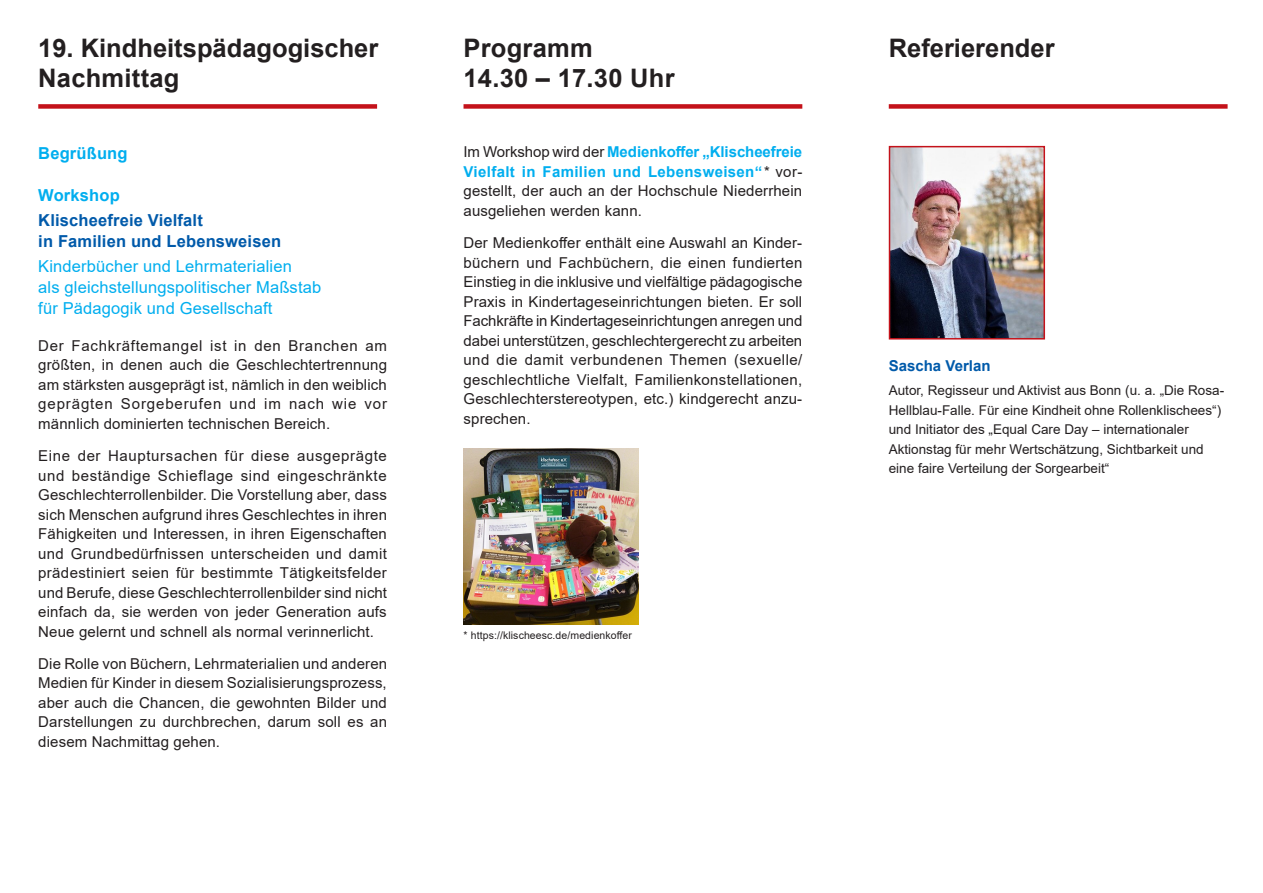
<style>
.page{position:relative;width:1263px;height:893px;background:#fff}
.page>*{position:absolute;margin:0;border:0;box-sizing:border-box;transform-origin:0 0}
.t1{font:700 25.5px/30.6px "Arial";color:#231f20}
.t2{font:16.5px/21px "Arial";letter-spacing:.01em;color:#00aeef}
.t3{font:700 16.5px/21px "Arial";letter-spacing:.01em;color:#015aaa}
.t4{font:700 16.5px "Arial";letter-spacing:.01em;color:#00aeef}
.t5{font:15px/19.5px "Arial";letter-spacing:.01em;color:#231f20;text-align:justify}
.t6{font:700 15px "Arial";color:#015aaa}
.t7{font:13.5px/19.5px "Arial";color:#231f20}
.t8{font:10.5px "Arial";letter-spacing:.01em;color:#231f20}
.s1{font-weight:700;color:#00aeef}
.s2{font-style:italic}
</style>
<div class="page">
<div style="left:463px;top:104px;width:339px;height:5px;background:#c4121a"></div>
<div style="left:38px;top:104px;width:339px;height:5px;background:#c4121a"></div>
<div style="left:889px;top:104px;width:338px;height:5px;background:#c4121a"></div>
<img style="left:892px;top:149px;width:150px;height:188px">
<div style="left:889px;top:146px;width:156px;height:194px;border:2px solid #c4121a"></div>
<img style="left:463px;top:449px;width:176px;height:175px">
<h1 class="t1" style="left:38px;top:33px;width:342px">19. Kindheitspädagogischer<br>Nachmittag</h1>
<p class="t4" style="left:38px;top:141px;width:91px">Begrüßung</p>
<p class="t4" style="left:38px;top:183px;width:83px">Workshop</p>
<p class="t3" style="left:38px;top:210px;width:244px">Klischeefreie Vielfalt<br>in Familien und Lebensweisen</p>
<p class="t2" style="left:38px;top:256px;width:285px">Kinderbücher und Lehrmaterialien<br>als gleichstellungspolitischer Maßstab für Pädagogik und Gesellschaft</p>
<p class="t5" style="left:38px;top:336px;width:350px">Der Fachkräftemangel ist in den Branchen am größten, in denen auch die Geschlechtertrennung am stärksten ausgeprägt ist, nämlich in den weiblich geprägten Sorgeberufen und im nach wie vor männlich dominierten technischen Bereich.</p>
<p class="t5" style="left:38px;top:446px;width:350px">Eine der Hauptursachen für diese ausgeprägte und beständige Schieflage sind eingeschränkte Geschlechterrollenbilder. Die Vorstellung aber, dass sich Menschen aufgrund ihres Geschlechtes in ihren Fähigkeiten und Interessen, in ihren Eigenschaften und Grundbedürfnissen unterscheiden und damit prädestiniert seien für bestimmte Tätigkeitsfelder und Berufe, diese Geschlechterrollenbilder sind nicht einfach da, sie werden von jeder Generation aufs Neue gelernt und schnell als normal verinnerlicht.</p>
<p class="t5" style="left:38px;top:654px;width:350px">Die Rolle von Büchern, Lehrmaterialien und anderen Medien für Kinder in diesem Sozialisierungsprozess, aber auch die Chancen, die gewohnten Bilder und Darstellungen zu durchbrechen, darum soll es an diesem Nachmittag gehen.</p>
<h1 class="t1" style="left:463px;top:33px;width:213px">Programm<br>14.30 – 17.30 Uhr</h1>
<p class="t5" style="left:463px;top:142px;width:340px">Im Workshop wird der <span class="s1">Medienkoffer „Klischeefreie Vielfalt in Familien und Lebensweisen“</span><span class="s2">*</span> vor&shy;gestellt, der auch an der Hochschule Niederrhein ausgeliehen werden kann.</p>
<p class="t5" style="left:463px;top:233px;width:340px">Der Medienkoffer enthält eine Auswahl an Kinder&shy;büchern und Fachbüchern, die einen fundierten Einstieg in die inklusive und vielfältige pädagogische Praxis in Kindertageseinrichtungen bieten. Er soll Fachkräfte in Kindertageseinrichtungen anregen und dabei unterstützen, geschlechtergerecht zu arbeiten und die damit verbundenen Themen (sexuelle/ geschlechtliche Vielfalt, Familienkonstellationen, Geschlechterstereotypen, etc.) kindgerecht anzu&shy;sprechen.</p>
<p class="t8" style="left:463px;top:628px;width:170px">* https://klischeesc.de/medienkoffer</p>
<h1 class="t1" style="left:889px;top:33px;width:167px">Referierender</h1>
<p class="t6" style="left:889px;top:356px;width:103px">Sascha Verlan</p>
<p class="t7" style="left:889px;top:381px;width:337px">Autor, Regisseur und Aktivist aus Bonn (u. a. „Die Rosa-Hellblau-Falle. Für eine Kindheit ohne Rollenklischees“) und Initiator des „Equal Care Day – internationaler Aktionstag für mehr Wertschätzung, Sichtbarkeit und eine faire Verteilung der Sorgearbeit“</p>
</div>
